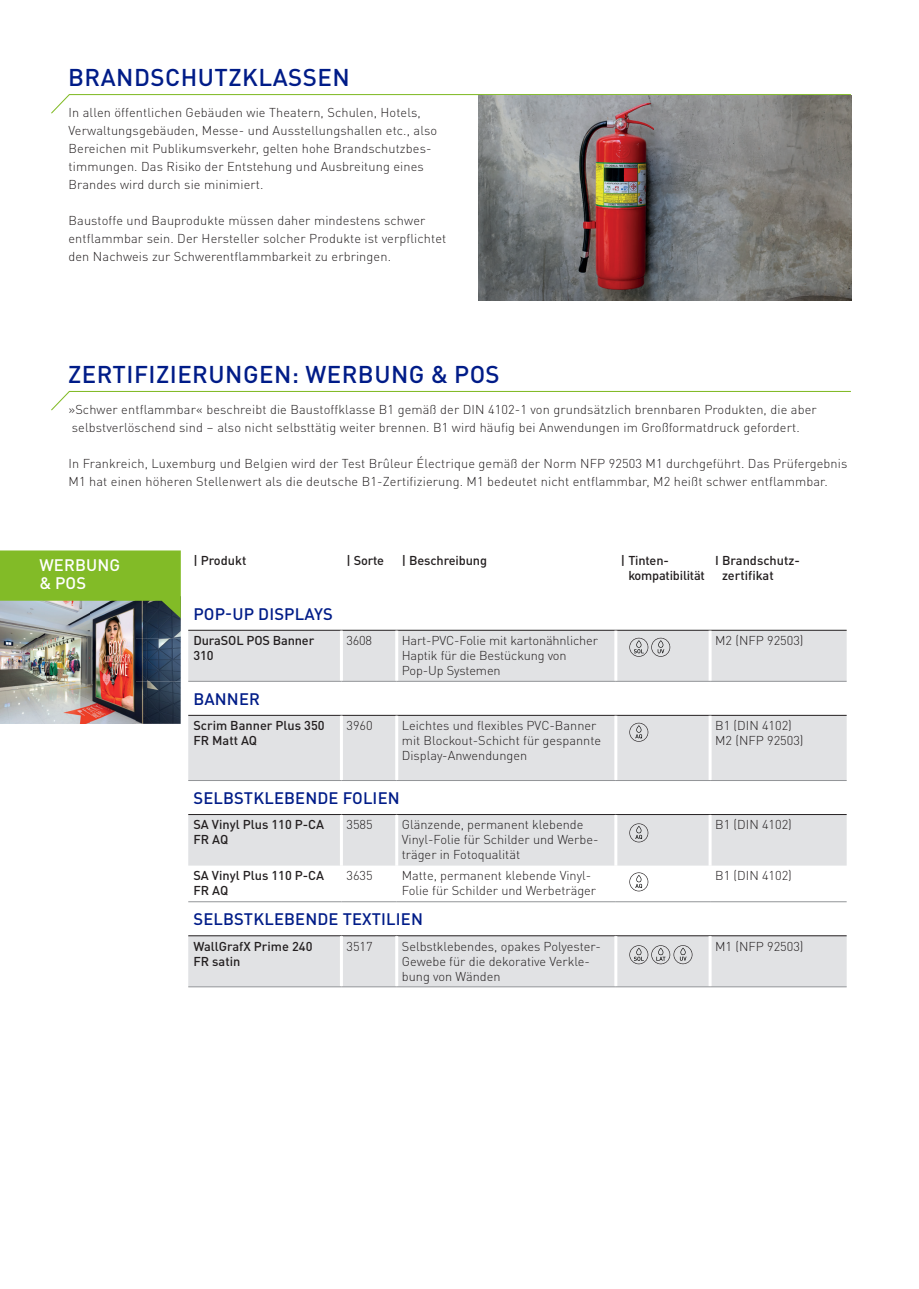
<style>
.page{position:relative;width:919px;height:1289px;background:#fff}
.page>*{position:absolute;margin:0;border:0;box-sizing:border-box;transform-origin:0 0}
.t1{font:500 24px "DIN Pro";letter-spacing:.02em;color:#001c88}
.t2{font:500 16.5px "DIN Pro";letter-spacing:.01em;color:#001c88}
.t3{font:500 16.5px/18px "DIN Pro";letter-spacing:.01em;color:#fff}
.t4{font:300 12.75px/15px "DIN Pro";letter-spacing:.01em;color:#231f20}
.t5{font:500 12.75px/15px "DIN Pro";color:#231f20}
.t6{font:300 12.75px/15px "DIN Pro";letter-spacing:-.01em;color:#231f20}
</style>
<div class="page">
<svg style="left:51px;top:94px;width:800px;height:20px"></svg>
<svg style="left:188px;top:629px;width:658px;height:1px"></svg>
<svg style="left:188px;top:716px;width:658px;height:270px;fill:#e1e2e4"></svg>
<hr style="left:188px;top:681px;width:153px;height:1px;background:#939598">
<hr style="left:341px;top:681px;width:55px;height:1px;background:#939598">
<hr style="left:396px;top:681px;width:219px;height:1px;background:#939598">
<hr style="left:615px;top:681px;width:95px;height:1px;background:#939598">
<hr style="left:710px;top:681px;width:136px;height:1px;background:#939598">
<hr style="left:188px;top:715px;width:153px;height:1px;background:#231f20">
<hr style="left:341px;top:715px;width:55px;height:1px;background:#231f20">
<hr style="left:396px;top:715px;width:219px;height:1px;background:#231f20">
<hr style="left:615px;top:715px;width:95px;height:1px;background:#231f20">
<hr style="left:710px;top:715px;width:136px;height:1px;background:#231f20">
<hr style="left:340px;top:715px;width:3px;height:65px;background:#fff">
<hr style="left:395px;top:715px;width:3px;height:65px;background:#fff">
<hr style="left:614px;top:715px;width:3px;height:65px;background:#fff">
<hr style="left:708px;top:715px;width:3px;height:65px;background:#fff">
<hr style="left:188px;top:780px;width:153px;height:1px;background:#939598">
<hr style="left:341px;top:780px;width:55px;height:1px;background:#939598">
<hr style="left:396px;top:780px;width:219px;height:1px;background:#939598">
<hr style="left:615px;top:780px;width:95px;height:1px;background:#939598">
<hr style="left:710px;top:780px;width:136px;height:1px;background:#939598">
<hr style="left:188px;top:814px;width:153px;height:1px;background:#231f20">
<hr style="left:341px;top:814px;width:55px;height:1px;background:#231f20">
<hr style="left:396px;top:814px;width:219px;height:1px;background:#231f20">
<hr style="left:615px;top:814px;width:95px;height:1px;background:#231f20">
<hr style="left:710px;top:814px;width:136px;height:1px;background:#231f20">
<hr style="left:340px;top:815px;width:3px;height:50px;background:#fff">
<hr style="left:395px;top:815px;width:3px;height:50px;background:#fff">
<hr style="left:614px;top:815px;width:3px;height:50px;background:#fff">
<hr style="left:708px;top:815px;width:3px;height:50px;background:#fff">
<hr style="left:340px;top:865px;width:3px;height:36px;background:#fff">
<hr style="left:395px;top:865px;width:3px;height:36px;background:#fff">
<hr style="left:614px;top:865px;width:3px;height:36px;background:#fff">
<hr style="left:708px;top:865px;width:3px;height:36px;background:#fff">
<hr style="left:188px;top:901px;width:153px;height:1px;background:#939598">
<hr style="left:341px;top:901px;width:55px;height:1px;background:#939598">
<hr style="left:396px;top:901px;width:219px;height:1px;background:#939598">
<hr style="left:615px;top:901px;width:95px;height:1px;background:#939598">
<hr style="left:710px;top:901px;width:136px;height:1px;background:#939598">
<hr style="left:188px;top:935px;width:153px;height:1px;background:#231f20">
<hr style="left:341px;top:935px;width:55px;height:1px;background:#231f20">
<hr style="left:396px;top:935px;width:219px;height:1px;background:#231f20">
<hr style="left:615px;top:935px;width:95px;height:1px;background:#231f20">
<hr style="left:710px;top:935px;width:136px;height:1px;background:#231f20">
<hr style="left:340px;top:936px;width:3px;height:50px;background:#fff">
<hr style="left:395px;top:936px;width:3px;height:50px;background:#fff">
<hr style="left:614px;top:936px;width:3px;height:50px;background:#fff">
<hr style="left:708px;top:936px;width:3px;height:50px;background:#fff">
<hr style="left:188px;top:986px;width:153px;height:1px;background:#939598">
<hr style="left:341px;top:986px;width:55px;height:1px;background:#939598">
<hr style="left:396px;top:986px;width:219px;height:1px;background:#939598">
<hr style="left:615px;top:986px;width:95px;height:1px;background:#939598">
<hr style="left:710px;top:986px;width:136px;height:1px;background:#939598">
<div style="left:188px;top:630px;width:658px;height:51px;background:#e1e2e4"></div>
<svg style="left:629px;top:823px;width:19px;height:19px"></svg>
<svg style="left:629px;top:872px;width:19px;height:19px"></svg>
<img style="left:0;top:618px;width:181px;height:105px">
<svg style="left:0;top:550px;width:181px;height:68px;background:#84b145"></svg>
<svg style="left:51px;top:390px;width:800px;height:21px"></svg>
<svg style="left:629px;top:945px;width:63px;height:19px"></svg>
<svg style="left:629px;top:722px;width:19px;height:19px"></svg>
<img style="left:478px;top:95px;width:373px;height:206px">
<h1 class="t1" style="left:68px;top:59px;width:283px">BRANDSCHUTZKLASSEN</h1>
<p class="t4" style="left:68px;top:102px;width:370px;line-height:18px">In allen öffentlichen Gebäuden wie Theatern, Schulen, Hotels, Verwaltungsgebäuden, Messe- und Ausstellungshallen etc., also Bereichen mit Publikumsverkehr, gelten hohe Brandschutzbes&shy;timmungen. Das Risiko der Entstehung und Ausbreitung eines Brandes wird durch sie minimiert.</p>
<p class="t4" style="left:68px;top:210px;width:379px;line-height:18px">Baustoffe und Bauprodukte müssen daher mindestens schwer entflammbar sein. Der Hersteller solcher Produkte ist verpflichtet den Nachweis zur Schwerentflammbarkeit zu erbringen.</p>
<h1 class="t1" style="left:68px;top:355px;width:433px">ZERTIFIZIERUNGEN: WERBUNG &amp; POS</h1>
<p class="t4" style="left:68px;top:399px;width:749px;line-height:18px">»Schwer entflammbar« beschreibt die Baustoffklasse B1 gemäß der DIN 4102-1 von grundsätzlich brennbaren Produkten, die aber selbstverlöschend sind – also nicht selbsttätig weiter brennen. B1 wird häufig bei Anwendungen im Großformatdruck gefordert.</p>
<p class="t4" style="left:68px;top:453px;width:780px;line-height:18px">In Frankreich, Luxemburg und Belgien wird der Test Brûleur Électrique gemäß der Norm NFP 92503 M1 durchgeführt. Das Prüfergebnis<br>M1 hat einen höheren Stellenwert als die deutsche B1-Zertifizierung. M1 bedeutet nicht entflammbar, M2 heißt schwer entflammbar.</p>
<p class="t3" style="left:39px;top:554px;width:82px">WERBUNG &amp; POS</p>
<p class="t5" style="left:193px;top:552px;width:55px">| Produkt</p>
<p class="t5" style="left:346px;top:552px;width:39px">| Sorte</p>
<p class="t5" style="left:402px;top:552px;width:87px">| Beschreibung</p>
<p class="t5" style="left:628px;top:552px;width:78px;text-indent:-7px">| Tinten&shy;kompatibilität</p>
<p class="t5" style="left:722px;top:552px;width:79px;text-indent:-7px">I Brandschutz&shy;zertifikat</p>
<p class="t2" style="left:193px;top:601px;width:141px">POP-UP DISPLAYS</p>
<p class="t5" style="left:193px;top:632px;width:122px">DuraSOL POS Banner<br>310</p>
<p class="t4" style="left:346px;top:632px;width:27px">3608</p>
<p class="t6" style="left:402px;top:632px;width:198px">Hart-PVC-Folie mit kartonähnlicher<br>Haptik für die Bestückung von<br>Pop-Up Systemen</p>
<p class="t4" style="left:715px;top:632px;width:90px">M2 (NFP 92503)</p>
<p class="t2" style="left:193px;top:686px;width:68px">BANNER</p>
<p class="t5" style="left:193px;top:717px;width:133px">Scrim Banner Plus 350<br>FR Matt AQ</p>
<p class="t4" style="left:346px;top:717px;width:28px">3960</p>
<p class="t4" style="left:402px;top:717px;width:201px">Leichtes und flexibles PVC-Banner mit Blockout-Schicht für gespannte<br>Display-Anwendungen</p>
<p class="t4" style="left:715px;top:717px;width:90px">B1 (DIN 4102)<br>M2 (NFP 92503)</p>
<p class="t2" style="left:193px;top:785px;width:208px">SELBSTKLEBENDE FOLIEN</p>
<p class="t5" style="left:193px;top:816px;width:132px">SA Vinyl Plus 110 P-CA<br>FR AQ</p>
<p class="t4" style="left:346px;top:816px;width:28px">3585</p>
<p class="t4" style="left:402px;top:816px;width:198px">Glänzende, permanent klebende<br>Vinyl-Folie für Schilder und Werbe&shy;träger in Fotoqualität</p>
<p class="t4" style="left:715px;top:816px;width:78px">B1 (DIN 4102)</p>
<p class="t5" style="left:193px;top:867px;width:132px">SA Vinyl Plus 110 P-CA<br>FR AQ</p>
<p class="t4" style="left:346px;top:867px;width:28px">3635</p>
<p class="t4" style="left:402px;top:867px;width:196px">Matte, permanent klebende Vinyl-<br>Folie für Schilder und Werbeträger</p>
<p class="t4" style="left:715px;top:867px;width:78px">B1 (DIN 4102)</p>
<p class="t2" style="left:193px;top:906px;width:231px">SELBSTKLEBENDE TEXTILIEN</p>
<p class="t5" style="left:193px;top:937px;width:121px">WallGrafX Prime 240<br>FR satin</p>
<p class="t4" style="left:346px;top:937px;width:28px">3517</p>
<p class="t4" style="left:402px;top:937px;width:200px">Selbstklebendes, opakes Polyester-<br>Gewebe für die dekorative Verkle&shy;bung von Wänden</p>
<p class="t4" style="left:715px;top:937px;width:90px">M1 (NFP 92503)</p>
</div>
